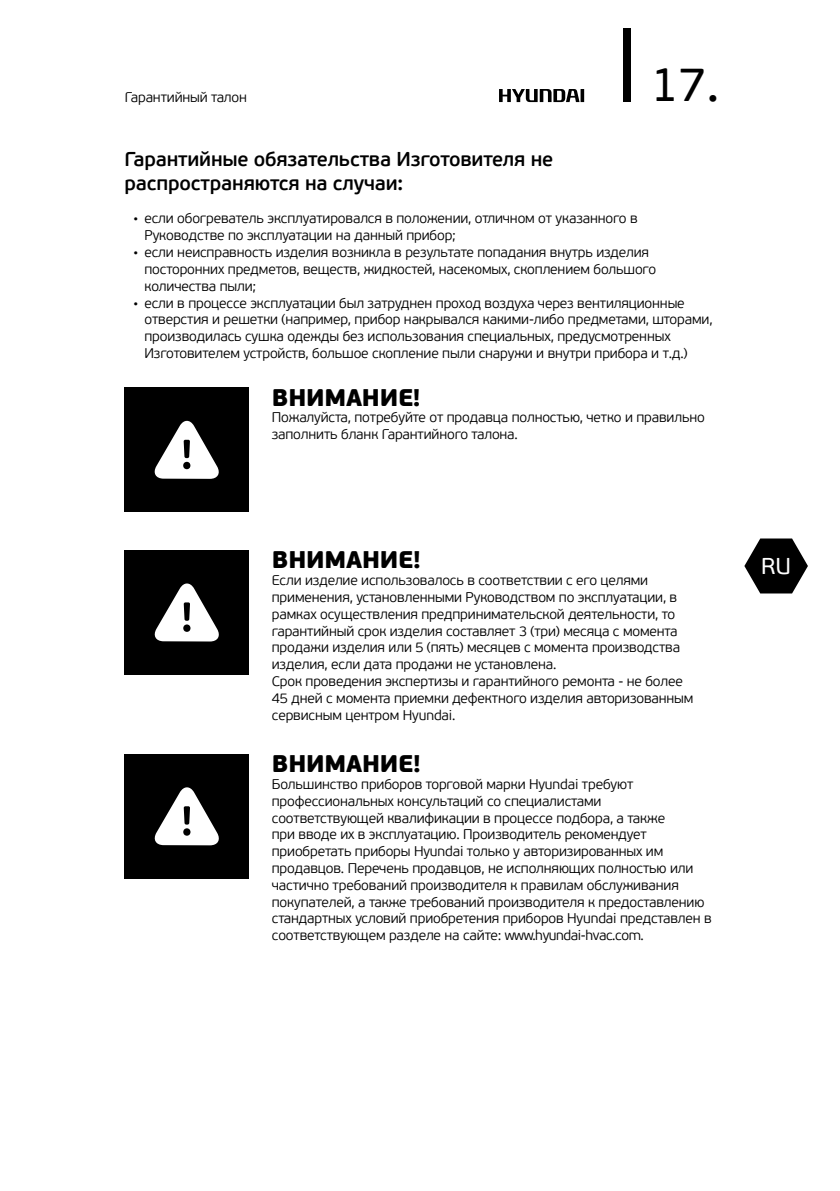
<style>
.page{position:relative;width:840px;height:1191px;background:#fff}
.page>*{position:absolute;margin:0;border:0;box-sizing:border-box;transform-origin:0 0}
.t1{font:48px "PF Beau Sans Pro";color:#000}
.t2{font:900 24px "PF Beau Sans Pro";letter-spacing:-.01em;color:#000}
.t3{font:22.8px "PF Beau Sans Pro";color:#fff}
.t4{font:600 20px/24px "PF Beau Sans Pro";letter-spacing:-.01em;color:#000}
.t5{font:300 14px/16.8px "PF Beau Sans Pro";letter-spacing:-.01em;color:#000}
</style>
<div class="page">
<div style="left:623px;top:28px;width:7px;height:73px;background:#000"></div>
<svg style="left:744px;top:538px;width:63px;height:55px"></svg>
<svg style="left:499px;top:89px;width:85px;height:13px"></svg>
<div style="left:124px;top:387px;width:125px;height:125px;background:#000"></div>
<svg style="left:154px;top:420px;width:65px;height:59px"></svg>
<div style="left:124px;top:550px;width:125px;height:124px;background:#000"></div>
<svg style="left:154px;top:583px;width:65px;height:58px"></svg>
<div style="left:124px;top:754px;width:125px;height:124px;background:#000"></div>
<svg style="left:154px;top:787px;width:65px;height:58px"></svg>
<p class="t5" style="left:125px;top:89px;width:124px">Гарантийный талон</p>
<h1 class="t1" style="left:650px;top:57px;width:70px">17.</h1>
<h3 class="t4" style="left:124px;top:147px;width:430px">Гарантийные обязательства Изготовителя не распространяются на случаи:</h3>
<p class="t5" style="left:144px;top:210px;width:494px;text-indent:-11px">• если обогреватель эксплуатировался в положении, отличном от указанного в<br>Руководстве по эксплуатации на данный прибор;</p>
<p class="t5" style="left:144px;top:244px;width:513px;text-indent:-11px">• если неисправность изделия возникла в результате попадания внутрь изделия посторонних предметов, веществ, жидкостей, насекомых, скоплением большого количества пыли;</p>
<p class="t5" style="left:144px;top:294px;width:569px;text-indent:-11px">• если в процессе эксплуатации был затруднен проход воздуха через вентиляционные отверстия и решетки (например, прибор накрывался какими-либо предметами, шторами, производилась сушка одежды без использования специальных, предусмотренных Изготовителем устройств, большое скопление пыли снаружи и внутри прибора и т.д.)</p>
<h2 class="t2" style="left:271px;top:382px;width:150px">ВНИМАНИЕ!</h2>
<p class="t5" style="left:271px;top:409px;width:434px">Пожалуйста, потребуйте от продавца полностью, четко и правильно заполнить бланк Гарантийного талона.</p>
<h2 class="t2" style="left:272px;top:544px;width:150px">ВНИМАНИЕ!</h2>
<p class="t5" style="left:272px;top:572px;width:423px">Если изделие использовалось в соответствии с его целями применения, установленными Руководством по эксплуатации, в рамках осуществления предпринимательской деятельности, то гарантийный срок изделия составляет 3 (три) месяца с момента продажи изделия или 5 (пять) месяцев с момента производства изделия, если дата продажи не установлена.<br>Срок проведения экспертизы и гарантийного ремонта - не более 45 дней с момента приемки дефектного изделия авторизованным сервисным центром Hyundai.</p>
<h2 class="t2" style="left:272px;top:748px;width:150px">ВНИМАНИЕ!</h2>
<p class="t5" style="left:272px;top:776px;width:441px">Большинство приборов торговой марки Hyundai требуют профессиональных консультаций со специалистами соответствующей квалификации в процессе подбора, а также<br>при вводе их в эксплуатацию. Производитель рекомендует приобретать приборы Hyundai только у авторизированных им продавцов. Перечень продавцов, не исполняющих полностью или частично требований производителя к правилам обслуживания покупателей, а также требований производителя к предоставлению стандартных условий приобретения приборов Hyundai представлен в соответствующем разделе на сайте: www.hyundai-hvac.com.</p>
<h3 class="t3" style="left:760px;top:553px;width:31px">RU</h3>
</div>
